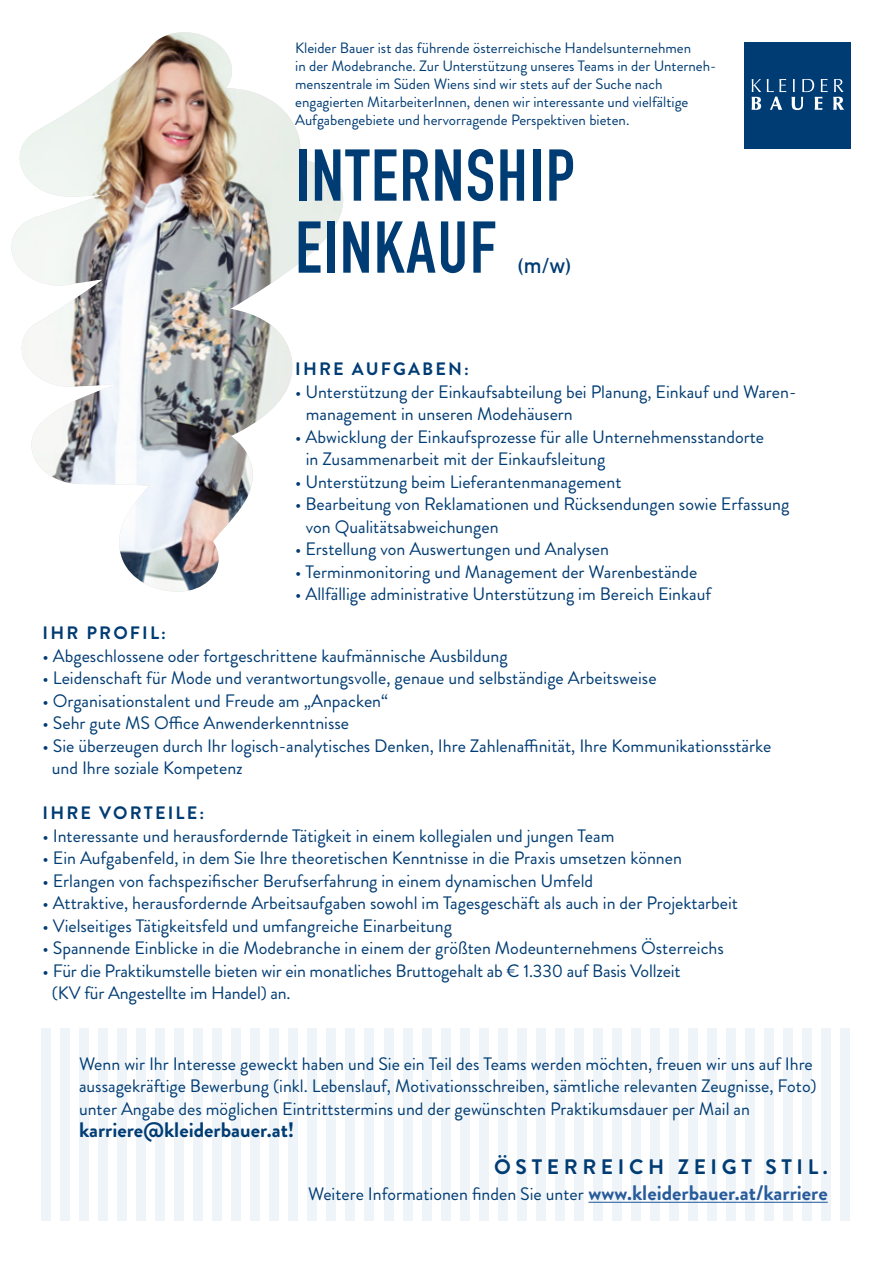
<style>
.page{position:relative;width:893px;height:1263px;background:#fff}
.page>*{position:absolute;margin:0;border:0;box-sizing:border-box;transform-origin:0 0}
.t1{font:72px/72px "DIN Engschrift Std";letter-spacing:.025em;color:#003c74}
.t2{font:700 21px "Brandon Grotesque";color:#003c74}
.t3{font:700 21px "Brandon Grotesque";letter-spacing:.22em;color:#003c74}
.t4{font:21px "DIN Mittelschrift Std";color:#003c74}
.t5{font:18px/22.5px "Brandon Grotesque";color:#003c74}
.t6{font:700 18px "Brandon Grotesque";letter-spacing:.12em;color:#003c74}
.t7{font:15px/18px "Brandon Grotesque";color:#003c74}
.s1{font-weight:700;font-size:21px;color:#275b9b}
</style>
<div class="page">
<img style="left:11px;top:32px;width:333px;height:560px">
<div style="left:41px;top:1028px;width:10px;height:192px;background:#eef4f8"></div>
<div style="left:60px;top:1028px;width:10px;height:192px;background:#eef4f8"></div>
<div style="left:79px;top:1028px;width:10px;height:192px;background:#eef4f8"></div>
<div style="left:98px;top:1028px;width:10px;height:192px;background:#eef4f8"></div>
<div style="left:117px;top:1028px;width:10px;height:192px;background:#eef4f8"></div>
<div style="left:136px;top:1028px;width:10px;height:192px;background:#eef4f8"></div>
<div style="left:155px;top:1028px;width:10px;height:192px;background:#eef4f8"></div>
<div style="left:174px;top:1028px;width:10px;height:192px;background:#eef4f8"></div>
<div style="left:193px;top:1028px;width:10px;height:192px;background:#eef4f8"></div>
<div style="left:212px;top:1028px;width:10px;height:192px;background:#eef4f8"></div>
<div style="left:231px;top:1028px;width:10px;height:192px;background:#eef4f8"></div>
<div style="left:250px;top:1028px;width:10px;height:192px;background:#eef4f8"></div>
<div style="left:269px;top:1028px;width:10px;height:192px;background:#eef4f8"></div>
<div style="left:288px;top:1028px;width:10px;height:192px;background:#eef4f8"></div>
<div style="left:307px;top:1028px;width:10px;height:192px;background:#eef4f8"></div>
<div style="left:326px;top:1028px;width:10px;height:192px;background:#eef4f8"></div>
<div style="left:345px;top:1028px;width:10px;height:192px;background:#eef4f8"></div>
<div style="left:365px;top:1028px;width:9px;height:192px;background:#eef4f8"></div>
<div style="left:384px;top:1028px;width:9px;height:192px;background:#eef4f8"></div>
<div style="left:403px;top:1028px;width:9px;height:192px;background:#eef4f8"></div>
<div style="left:422px;top:1028px;width:9px;height:192px;background:#eef4f8"></div>
<div style="left:441px;top:1028px;width:10px;height:192px;background:#eef4f8"></div>
<div style="left:460px;top:1028px;width:10px;height:192px;background:#eef4f8"></div>
<div style="left:479px;top:1028px;width:10px;height:192px;background:#eef4f8"></div>
<div style="left:498px;top:1028px;width:10px;height:192px;background:#eef4f8"></div>
<div style="left:517px;top:1028px;width:10px;height:192px;background:#eef4f8"></div>
<div style="left:536px;top:1028px;width:10px;height:192px;background:#eef4f8"></div>
<div style="left:555px;top:1028px;width:10px;height:192px;background:#eef4f8"></div>
<div style="left:574px;top:1028px;width:10px;height:192px;background:#eef4f8"></div>
<div style="left:593px;top:1028px;width:10px;height:192px;background:#eef4f8"></div>
<div style="left:612px;top:1028px;width:10px;height:192px;background:#eef4f8"></div>
<div style="left:631px;top:1028px;width:10px;height:192px;background:#eef4f8"></div>
<div style="left:650px;top:1028px;width:10px;height:192px;background:#eef4f8"></div>
<div style="left:669px;top:1028px;width:10px;height:192px;background:#eef4f8"></div>
<div style="left:688px;top:1028px;width:10px;height:192px;background:#eef4f8"></div>
<div style="left:707px;top:1028px;width:10px;height:192px;background:#eef4f8"></div>
<div style="left:726px;top:1028px;width:10px;height:192px;background:#eef4f8"></div>
<div style="left:745px;top:1028px;width:10px;height:192px;background:#eef4f8"></div>
<div style="left:764px;top:1028px;width:10px;height:192px;background:#eef4f8"></div>
<div style="left:783px;top:1028px;width:10px;height:192px;background:#eef4f8"></div>
<div style="left:802px;top:1028px;width:10px;height:192px;background:#eef4f8"></div>
<div style="left:821px;top:1028px;width:10px;height:192px;background:#eef4f8"></div>
<div style="left:840px;top:1028px;width:10px;height:192px;background:#eef4f8"></div>
<div style="left:744px;top:43px;width:106px;height:106px;background:#003c74"></div>
<svg style="left:752px;top:79px;width:9px;height:31px"></svg>
<svg style="left:767px;top:79px;width:77px;height:31px"></svg>
<hr style="left:588px;top:1202px;width:240px;height:1px;background:#275b9b">
<p class="t7" style="left:295px;top:39px;width:423px">Kleider Bauer ist das führende österreichische Handelsunternehmen<br>in der Modebranche. Zur Unterstützung unseres Teams in der Unterneh&shy;menszentrale im Süden Wiens sind wir stets auf der Suche nach engagierten MitarbeiterInnen, denen wir interessante und vielfältige Aufgabengebiete und hervorragende Perspektiven bieten.</p>
<h1 class="t1" style="left:295px;top:140px;width:281px">INTERNSHIP<br>EINKAUF</h1>
<p class="t4" style="left:517px;top:253px;width:55px">(m/w)</p>
<p class="t6" style="left:295px;top:356px;width:175px">IHRE AUFGABEN:</p>
<p class="t5" style="left:306px;top:380px;width:492px;text-indent:-11px">• Unterstützung der Einkaufsabteilung bei Planung, Einkauf und Waren&shy;management in unseren Modehäusern</p>
<p class="t5" style="left:306px;top:425px;width:460px;text-indent:-11px">• Abwicklung der Einkaufsprozesse für alle Unternehmensstandorte in Zusammenarbeit mit der Einkaufsleitung</p>
<p class="t5" style="left:295px;top:470px;width:328px">• Unterstützung beim Lieferantenmanagement</p>
<p class="t5" style="left:306px;top:493px;width:485px;text-indent:-11px">• Bearbeitung von Reklamationen und Rücksendungen sowie Erfassung von Qualitätsabweichungen</p>
<p class="t5" style="left:295px;top:538px;width:315px">• Erstellung von Auswertungen und Analysen</p>
<p class="t5" style="left:295px;top:560px;width:404px">• Terminmonitoring und Management der Warenbestände</p>
<p class="t5" style="left:295px;top:583px;width:418px">• Allfällige administrative Unterstützung im Bereich Einkauf</p>
<p class="t6" style="left:43px;top:620px;width:125px">IHR PROFIL:</p>
<p class="t5" style="left:43px;top:644px;width:467px">• Abgeschlossene oder fortgeschrittene kaufmännische Ausbildung</p>
<p class="t5" style="left:43px;top:667px;width:616px">• Leidenschaft für Mode und verantwortungsvolle, genaue und selbständige Arbeitsweise</p>
<p class="t5" style="left:43px;top:689px;width:347px">• Organisationstalent und Freude am „Anpacken“</p>
<p class="t5" style="left:43px;top:712px;width:308px">• Sehr gute MS Office Anwenderkenntnisse</p>
<p class="t5" style="left:52px;top:734px;width:721px;text-indent:-9px">• Sie überzeugen durch Ihr logisch-analytisches Denken, Ihre Zahlenaffinität, Ihre Kommunikationsstärke und Ihre soziale Kompetenz</p>
<p class="t6" style="left:43px;top:800px;width:163px">IHRE VORTEILE:</p>
<p class="t5" style="left:43px;top:824px;width:573px">• Interessante und herausfordernde Tätigkeit in einem kollegialen und jungen Team</p>
<p class="t5" style="left:43px;top:847px;width:641px">• Ein Aufgabenfeld, in dem Sie Ihre theoretischen Kenntnisse in die Praxis umsetzen können</p>
<p class="t5" style="left:43px;top:869px;width:552px">• Erlangen von fachspezifischer Berufserfahrung in einem dynamischen Umfeld</p>
<p class="t5" style="left:43px;top:892px;width:697px">• Attraktive, herausfordernde Arbeitsaufgaben sowohl im Tagesgeschäft als auch in der Projektarbeit</p>
<p class="t5" style="left:43px;top:914px;width:411px">• Vielseitiges Tätigkeitsfeld und umfangreiche Einarbeitung</p>
<p class="t5" style="left:43px;top:937px;width:683px">• Spannende Einblicke in die Modebranche in einem der größten Modeunternehmens Österreichs</p>
<p class="t5" style="left:52px;top:959px;width:630px;text-indent:-9px">• Für die Praktikumstelle bieten wir ein monatliches Bruttogehalt ab € 1.330 auf Basis Vollzeit (KV für Angestellte im Handel) an.</p>
<p class="t5" style="left:79px;top:1052px;width:739px">Wenn wir Ihr Interesse geweckt haben und Sie ein Teil des Teams werden möchten, freuen wir uns auf Ihre aussagekräftige Bewerbung (inkl. Lebenslauf, Motivationsschreiben, sämtliche relevanten Zeugnisse, Foto) unter Angabe des möglichen Eintrittstermins und der gewünschten Praktikumsdauer per Mail an</p>
<p class="t2" style="left:79px;top:1115px;width:217px">karriere@kleiderbauer.at!</p>
<p class="t3" style="left:494px;top:1152px;width:335px">ÖSTERREICH ZEIGT STIL.</p>
<p class="t5" style="left:308px;top:1183px;width:521px">Weitere Informationen finden Sie unter <span class="s1">www.kleiderbauer.at/karriere</span></p>
</div>
